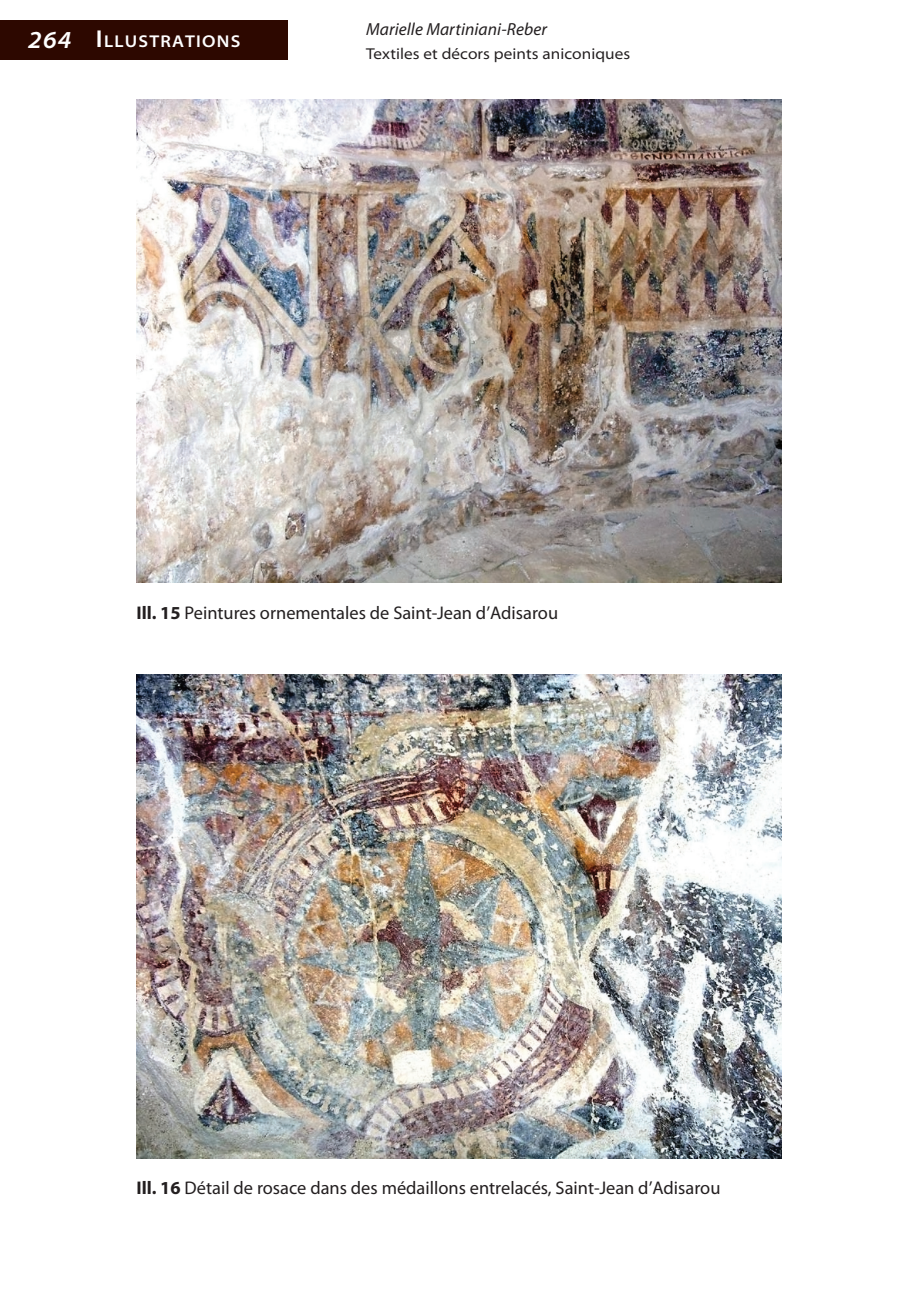
<style>
.page{position:relative;width:918px;height:1290px;background:#fff}
.page>*{position:absolute;margin:0;border:0;box-sizing:border-box;transform-origin:0 0}
.t1{font:18.38px "Myriad Pro";color:#231f20}
.t2{font:italic 17.5px "Myriad Pro";letter-spacing:.005em;color:#231f20}
.t3{font:600 semi-expanded 17.15px "Myriad Pro";letter-spacing:.07em;color:#fff}
.t4{font:semi-expanded 15.75px "Myriad Pro";letter-spacing:.005em;color:#231f20}
.s1{font-style:italic;font-size:24.5px}
.s2{font-size:24.5px}
.s3{font-weight:700}
</style>
<div class="page">
<div style="left:0;top:20px;width:288px;height:40px;background:#2d0800"></div>
<img style="left:137px;top:99px;width:644px;height:484px">
<img style="left:137px;top:675px;width:644px;height:483px">
<p class="t3" style="left:28px;top:32px;width:214px"><span class="s1">264</span> <span class="s2">I</span>LLUSTRATIONS</p>
<p class="t2" style="left:366px;top:18px;width:182px">Marielle Martiniani-Reber</p>
<p class="t4" style="left:366px;top:45px;width:266px">Textiles et décors peints aniconiques</p>
<p class="t1" style="left:137px;top:601px;width:423px"><span class="s3">Ill. 15</span> Peintures ornementales de Saint-Jean d’Adisarou</p>
<p class="t1" style="left:137px;top:1176px;width:585px"><span class="s3">Ill. 16</span> Détail de rosace dans des médaillons entrelacés, Saint-Jean d’Adisarou</p>
</div>
